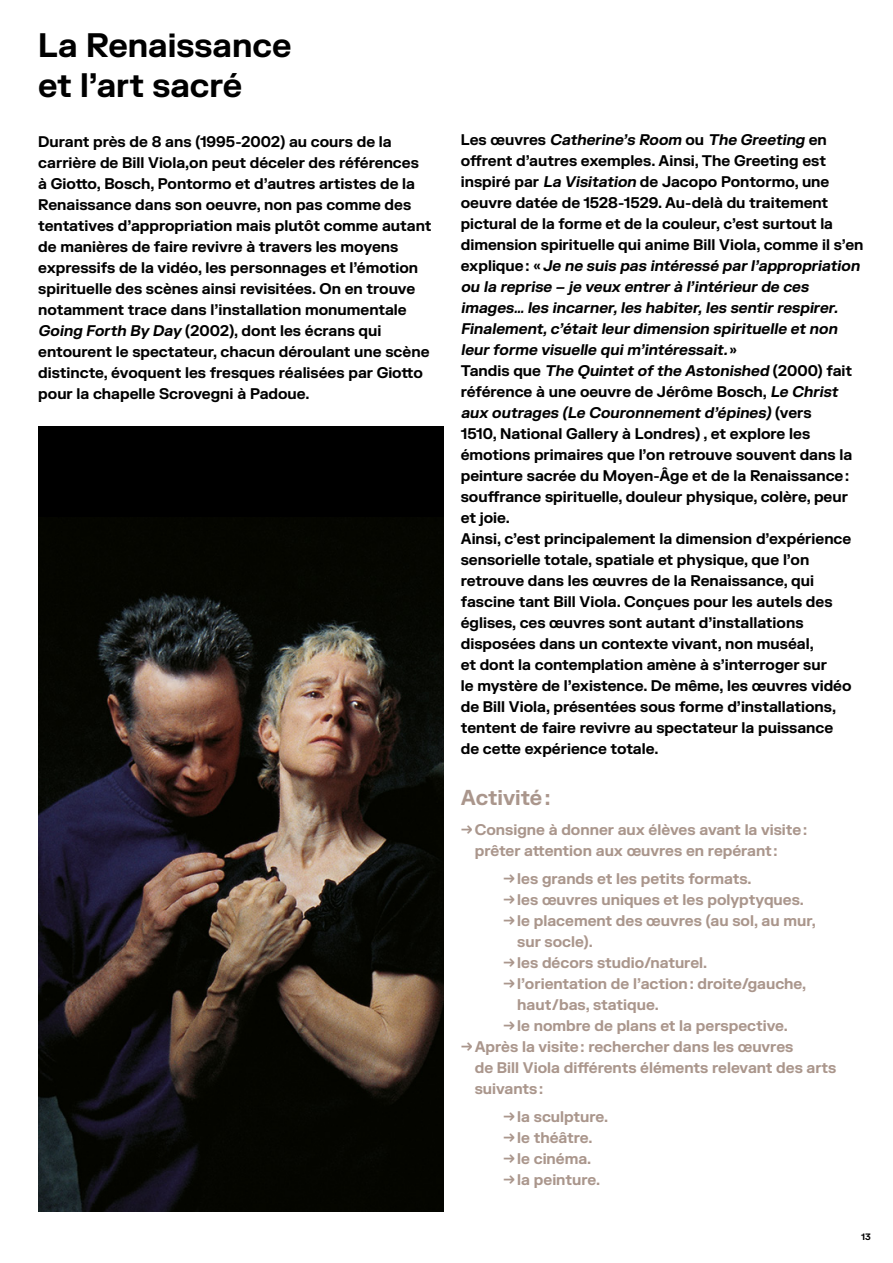
<style>
.page{position:relative;width:893px;height:1263px;background:#fff}
.page>*{position:absolute;margin:0;border:0;box-sizing:border-box;transform-origin:0 0}
.t1{font:700 33px/39.6px "FK Grotesk";color:#000}
.t2{font:700 21px "FK Grotesk";color:#aa968c}
.t3{font:700 15px/21px "FK Grotesk";color:#000}
.t4{font:700 15px/21px "FK Grotesk";color:#aa968c}
.t5{font:700 9px "FK Grotesk";color:#000}
.s1{font-style:italic}
</style>
<div class="page">
<div style="left:38px;top:427px;width:406px;height:785px;background:#000"></div>
<img style="left:38px;top:576px;width:406px;height:636px">
<h1 class="t1" style="left:38px;top:24px;width:255px">La Renaissance et l’art sacré</h1>
<p class="t3" style="left:38px;top:131px;width:395px">Durant près de 8 ans (1995-2002) au cours de la carrière de Bill Viola,on peut déceler des références à Giotto, Bosch, Pontormo et d’autres artistes de la Renaissance dans son oeuvre, non pas comme des tentatives d’appropriation mais plutôt comme autant de manières de faire revivre à travers les moyens expressifs de la vidéo, les personnages et l’émotion spirituelle des scènes ainsi revisitées. On en trouve notamment trace dans l’installation monumentale <span class="s1">Going Forth By Day</span> (2002), dont les écrans qui entourent le spectateur, chacun déroulant une scène distincte, évoquent les fresques réalisées par Giotto pour la chapelle Scrovegni à Padoue.</p>
<p class="t3" style="left:461px;top:129px;width:404px">L e s œ u v r e s <span class="s1">Catherine’s Room</span> o u <span class="s1">The Greeting</span> e n offrent d’autres exemples. Ainsi, The Greeting est inspiré par <span class="s1">La Visitation</span> de Jacopo Pontormo, une oeuvre datée de 1528-1529. Au-delà du traitement pictural de la forme et de la couleur, c’est surtout la dimension spirituelle qui anime Bill Viola, comme il s’en e x p l i q u e : « <span class="s1">Je ne suis pas intéressé parl’appropriation ou la reprise – je veux entrerà l’intérieurde ces images… les incarner,les habiter,les sentirrespirer.<br>Finalement,c’était leurdimension spirituelle et non leurforme visuelle quim’intéressait.</span> »<br>Ta n d i s q u e <span class="s1">The Quintet ofthe Astonished</span> ( 2 0 0 0) f a i t référence à une oeuvre de Jérôme Bosch, <span class="s1">LeChrist aux outrages (Le Couronnement d’épines)</span>(ve r s<br>1510, National Gallery à Londres) , et explore les émotions primaires que l’on retrouve souvent dans la peinture sacrée du Moyen-Âge et de la Renaissance: souffrance spirituelle, douleur physique, colère, peur et joie.<br>Ainsi, c’est principalement la dimension d’expérience sensorielle totale, spatiale et physique, que l’on retrouve dans les œuvres de la Renaissance, qui fascine tant Bill Viola. Conçues pour les autels des églises, ces œuvres sont autant d’installations disposées dans un contexte vivant, non muséal,<br>et dont la contemplation amène à s’interroger sur<br>le mystère de l’existence. De même, les œuvres vidéo de Bill Viola, présentées sous forme d’installations, tentent de faire revivre au spectateur la puissance<br>de cette expérience totale.</p>
<h2 class="t2" style="left:461px;top:782px;width:91px">Activité:</h2>
<p class="t4" style="left:475px;top:818px;width:334px;text-indent:-14px">→ Consigne à donner aux élèves avant la visite: prêter attention aux œuvres en repérant :</p>
<p class="t4" style="left:503px;top:867px;width:250px">→ les grands et les petits formats.</p>
<p class="t4" style="left:503px;top:888px;width:302px">→ les œuvres uniques et les polyptyques.</p>
<p class="t4" style="left:517px;top:909px;width:300px;text-indent:-14px">→ le placement des œuvres (au sol, au mur, sur socle).</p>
<p class="t4" style="left:503px;top:951px;width:205px">→ les décors studio/naturel.</p>
<p class="t4" style="left:517px;top:972px;width:291px;text-indent:-14px">→ l’orientation de l’action: droite/gauche, haut/bas, statique.</p>
<p class="t4" style="left:503px;top:1014px;width:286px">→ le nombre de plans et la perspective.</p>
<p class="t4" style="left:475px;top:1035px;width:363px;text-indent:-14px">→ Après la visite: rechercher dans les œuvres<br>de Bill Viola différents éléments relevant des arts suivants:</p>
<p class="t4" style="left:503px;top:1106px;width:107px">→ la sculpture.</p>
<p class="t4" style="left:503px;top:1127px;width:91px">→ le théâtre.</p>
<p class="t4" style="left:503px;top:1148px;width:90px">→ le cinéma.</p>
<p class="t4" style="left:503px;top:1169px;width:98px">→ la peinture.</p>
<p class="t5" style="left:861px;top:1230px;width:11px">13</p>
</div>
